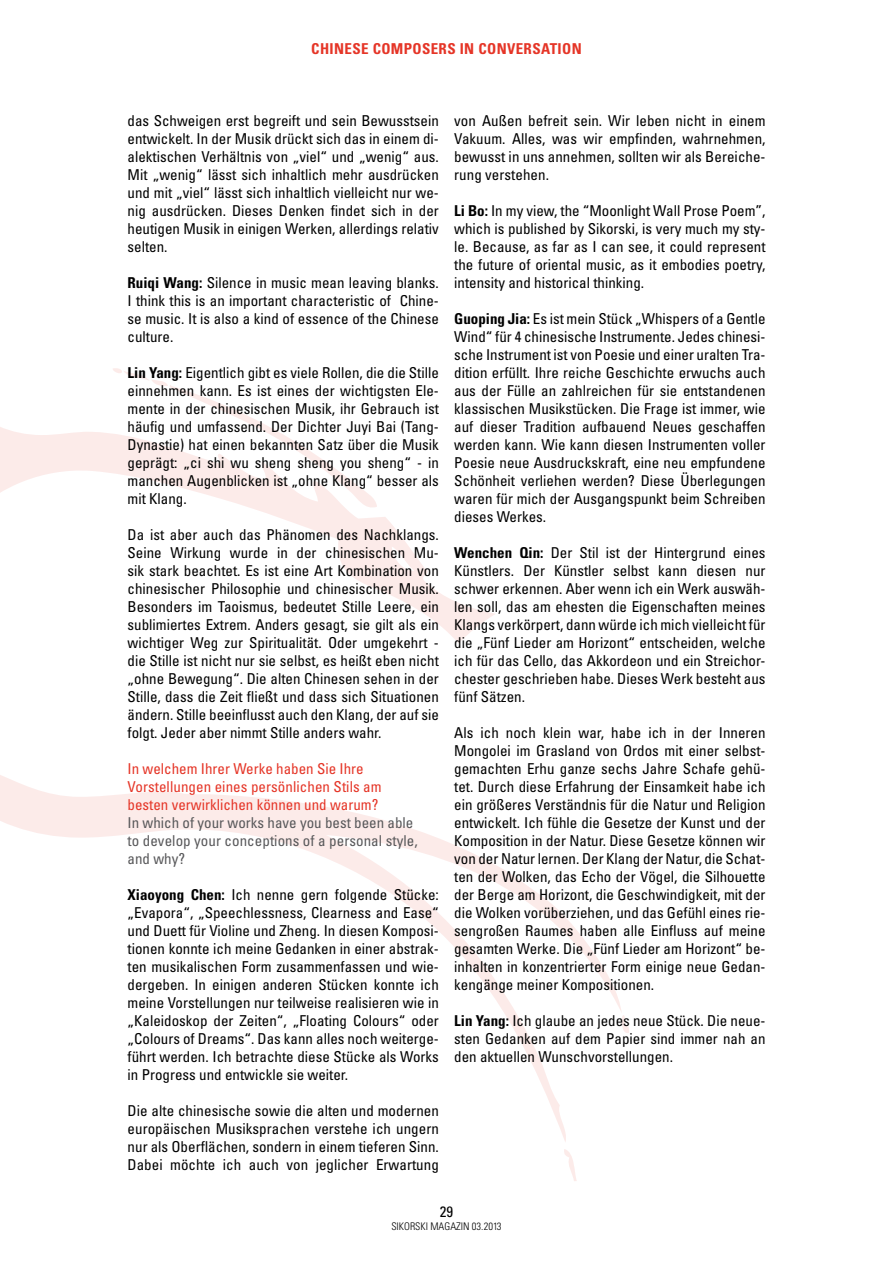
<style>
.page{position:relative;width:893px;height:1263px;background:#fff}
.page>*{position:absolute;margin:0;border:0;box-sizing:border-box;transform-origin:0 0}
.t1{font:condensed 15px/18px "Univers";color:#000;text-align:justify}
.t2{font:condensed 15px/18px "Univers";color:#e53527}
.t3{font:condensed 15px/18px "Univers";letter-spacing:.005em;color:#58585a}
.t4{font:700 condensed 15px "Univers";letter-spacing:.025em;color:#e53527}
.t5{font:300 condensed 10.5px "Univers";color:#000}
.s1{font-weight:700}
</style>
<div class="page">
<svg style="left:564px;top:1149px;width:13px;height:32px"></svg>
<svg style="left:622px;top:1015px;width:7px;height:18px"></svg>
<svg style="left:0;top:368px;width:622px;height:774px"></svg>
<p class="t4" style="left:311px;top:40px;width:272px">Chinese Composers in Conversation</p>
<p class="t1" style="left:128px;top:111px;width:313px">das Schweigen erst begreift und sein Bewusstsein entwickelt. In der Musik drückt sich das in einem di&shy;alektischen Verhältnis von „viel“ und „wenig“ aus.<br>Mit „wenig“ lässt sich inhaltlich mehr ausdrücken und mit „viel“ lässt sich inhaltlich vielleicht nur we&shy;nig ausdrücken. Dieses Denken findet sich in der heutigen Musik in einigen Werken, allerdings relativ selten.</p>
<p class="t1" style="left:128px;top:273px;width:313px"><span class="s1">Ruiqi Wang:</span> Silence in music mean leaving blanks.<br>I think this is an important characteristic of Chine&shy;se music. It is also a kind of essence of the Chinese culture.</p>
<p class="t1" style="left:128px;top:363px;width:313px"><span class="s1">Lin Yang:</span> Eigentlich gibt es viele Rollen, die die Stille einnehmen kann. Es ist eines der wichtigsten Ele&shy;mente in der chinesischen Musik, ihr Gebrauch ist häufig und umfassend. Der Dichter Juyi Bai (Tang-Dynastie) hat einen bekannten Satz über die Musik geprägt: „ci shi wu sheng sheng you sheng“ - in manchen Augenblicken ist „ohne Klang“ besser als mit Klang.</p>
<p class="t1" style="left:128px;top:525px;width:313px">Da ist aber auch das Phänomen des Nachklangs.<br>Seine Wirkung wurde in der chinesischen Mu&shy;sik stark beachtet. Es ist eine Art Kombination von chinesischer Philosophie und chinesischer Musik.<br>Besonders im Taoismus, bedeutet Stille Leere, ein sublimiertes Extrem. Anders gesagt, sie gilt als ein wichtiger Weg zur Spiritualität. Oder umgekehrt - die Stille ist nicht nur sie selbst, es heißt eben nicht „ohne Bewegung“. Die alten Chinesen sehen in der Stille, dass die Zeit fließt und dass sich Situationen ändern. Stille beeinflusst auch den Klang, der auf sie folgt. Jeder aber nimmt Stille anders wahr.</p>
<p class="t2" style="left:128px;top:759px;width:256px">In welchem Ihrer Werke haben Sie Ihre<br>Vorstellungen eines persönlichen Stils am besten verwirklichen können und warum?</p>
<p class="t3" style="left:128px;top:813px;width:292px">In which of your works have you best been able to develop your conceptions of a personal style, and why?</p>
<p class="t1" style="left:128px;top:885px;width:313px"><span class="s1">Xiaoyong Chen:</span> Ich nenne gern folgende Stücke: „Evapora“, „Speechlessness, Clearness and Ease“ und Duett für Violine und Zheng. In diesen Komposi&shy;tionen konnte ich meine Gedanken in einer abstrak&shy;ten musikalischen Form zusammenfassen und wie&shy;dergeben. In einigen anderen Stücken konnte ich meine Vorstellungen nur teilweise realisieren wie in „Kaleidoskop der Zeiten“, „Floating Colours“ oder „Colours of Dreams“. Das kann alles noch weiterge&shy;führt werden. Ich betrachte diese Stücke als Works in Progress und entwickle sie weiter.</p>
<p class="t1" style="left:128px;top:1101px;width:313px">Die alte chinesische sowie die alten und modernen europäischen Musiksprachen verstehe ich ungern nur als Oberflächen, sondern in einem tieferen Sinn.<br>Dabei möchte ich auch von jeglicher Erwartung</p>
<p class="t1" style="left:454px;top:111px;width:313px">von Außen befreit sein. Wir leben nicht in einem Vakuum. Alles, was wir empfinden, wahrnehmen, bewusst in uns annehmen, sollten wir als Bereiche&shy;rung verstehen.</p>
<p class="t1" style="left:454px;top:201px;width:313px"><span class="s1">Li Bo:</span> In my view, the “Moonlight Wall Prose Poem”, which is published by Sikorski, is very much my sty&shy;le. Because, as far as I can see, it could represent the future of oriental music, as it embodies poetry, intensity and historical thinking.</p>
<p class="t1" style="left:454px;top:309px;width:313px"><span class="s1">Guoping Jia:</span> Es ist mein Stück „Whispers of a Gentle Wind“ für 4 chinesische Instrumente. Jedes chinesi&shy;sche Instrument ist von Poesie und einer uralten Tra&shy;dition erfüllt. Ihre reiche Geschichte erwuchs auch aus der Fülle an zahlreichen für sie entstandenen klassischen Musikstücken. Die Frage ist immer, wie auf dieser Tradition aufbauend Neues geschaffen werden kann. Wie kann diesen Instrumenten voller Poesie neue Ausdruckskraft, eine neu empfundene Schönheit verliehen werden? Diese Überlegungen waren für mich der Ausgangspunkt beim Schreiben dieses Werkes.</p>
<p class="t1" style="left:454px;top:543px;width:313px"><span class="s1">Wenchen Qin:</span> Der Stil ist der Hintergrund eines Künstlers. Der Künstler selbst kann diesen nur schwer erkennen. Aber wenn ich ein Werk auswäh&shy;len soll, das am ehesten die Eigenschaften meines Klangs verkörpert, dann würde ich mich vielleicht für die „Fünf Lieder am Horizont“ entscheiden, welche ich für das Cello, das Akkordeon und ein Streichor&shy;chester geschrieben habe. Dieses Werk besteht aus fünf Sätzen.</p>
<p class="t1" style="left:454px;top:723px;width:313px">Als ich noch klein war, habe ich in der Inneren Mongolei im Grasland von Ordos mit einer selbst&shy;gemachten Erhu ganze sechs Jahre Schafe gehü&shy;tet. Durch diese Erfahrung der Einsamkeit habe ich ein größeres Verständnis für die Natur und Religion entwickelt. Ich fühle die Gesetze der Kunst und der Komposition in der Natur. Diese Gesetze können wir von der Natur lernen. Der Klang der Natur, die Schat&shy;ten der Wolken, das Echo der Vögel, die Silhouette der Berge am Horizont, die Geschwindigkeit, mit der die Wolken vorüberziehen, und das Gefühl eines rie&shy;sengroßen Raumes haben alle Einfluss auf meine gesamten Werke. Die „Fünf Lieder am Horizont“ be&shy;inhalten in konzentrierter Form einige neue Gedan&shy;kengänge meiner Kompositionen.</p>
<p class="t1" style="left:454px;top:1011px;width:313px"><span class="s1">Lin Yang:</span> Ich glaube an jedes neue Stück. Die neue&shy;sten Gedanken auf dem Papier sind immer nah an den aktuellen Wunschvorstellungen.</p>
<p class="t1" style="left:440px;top:1202px;width:15px">29</p>
<p class="t5" style="left:391px;top:1219px;width:112px">SIKORSKI MAGAZIN 03.2013</p>
</div>
